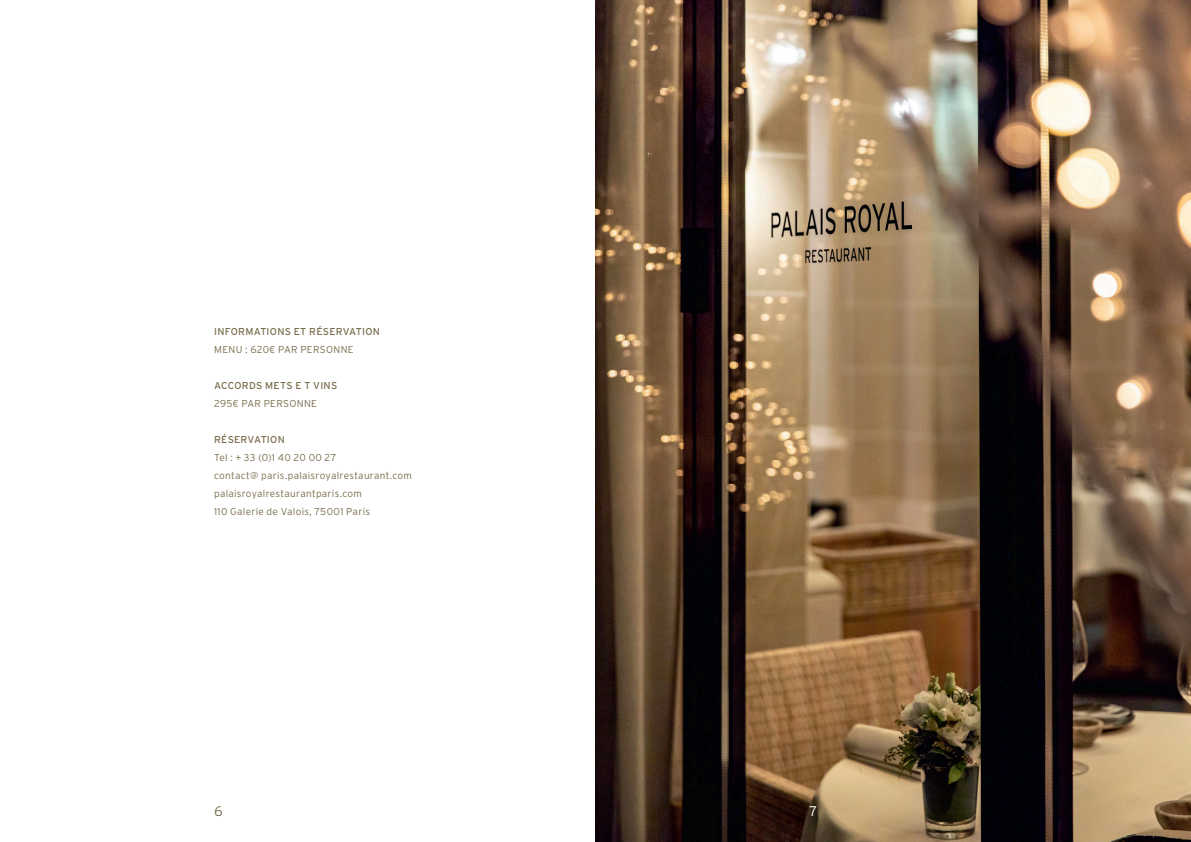
<style>
.page{position:relative;width:1191px;height:842px;background:#fff}
.page>*{position:absolute;margin:0;border:0;box-sizing:border-box;transform-origin:0 0}
.t1{font:300 14px "Interstate";color:#7a6e4d}
.t2{font:300 14px "Interstate";color:#fff}
.t3{font:300 10px/18px "Interstate";letter-spacing:.03em;color:#7a6e4d}
.t4{font:10px "Interstate";letter-spacing:.025em;color:#7a6e4d}
</style>
<div class="page">
<img style="left:595px;top:0;width:596px;height:842px">
<p class="t4" style="left:214px;top:326px;width:167px">INFORMATIONS ET RÉSERVATION</p>
<p class="t3" style="left:214px;top:340px;width:141px">MENU : 620€ PAR PERSONNE</p>
<p class="t4" style="left:214px;top:380px;width:125px">ACCORDS METS E T VINS</p>
<p class="t3" style="left:214px;top:394px;width:105px">295€ PAR PERSONNE</p>
<p class="t4" style="left:214px;top:434px;width:72px">RÉSERVATION</p>
<p class="t3" style="left:214px;top:448px;width:199px">Tel : + 33 (0)1 40 20 00 27<br>contact@ paris.palaisroyalrestaurant.com palaisroyalrestaurantparis.com<br>110 Galerie de Valois, 75001 Paris</p>
<h1 class="t1" style="left:214px;top:804px;width:10px">6</h1>
<h1 class="t2" style="left:809px;top:804px;width:9px">7</h1>
</div>
